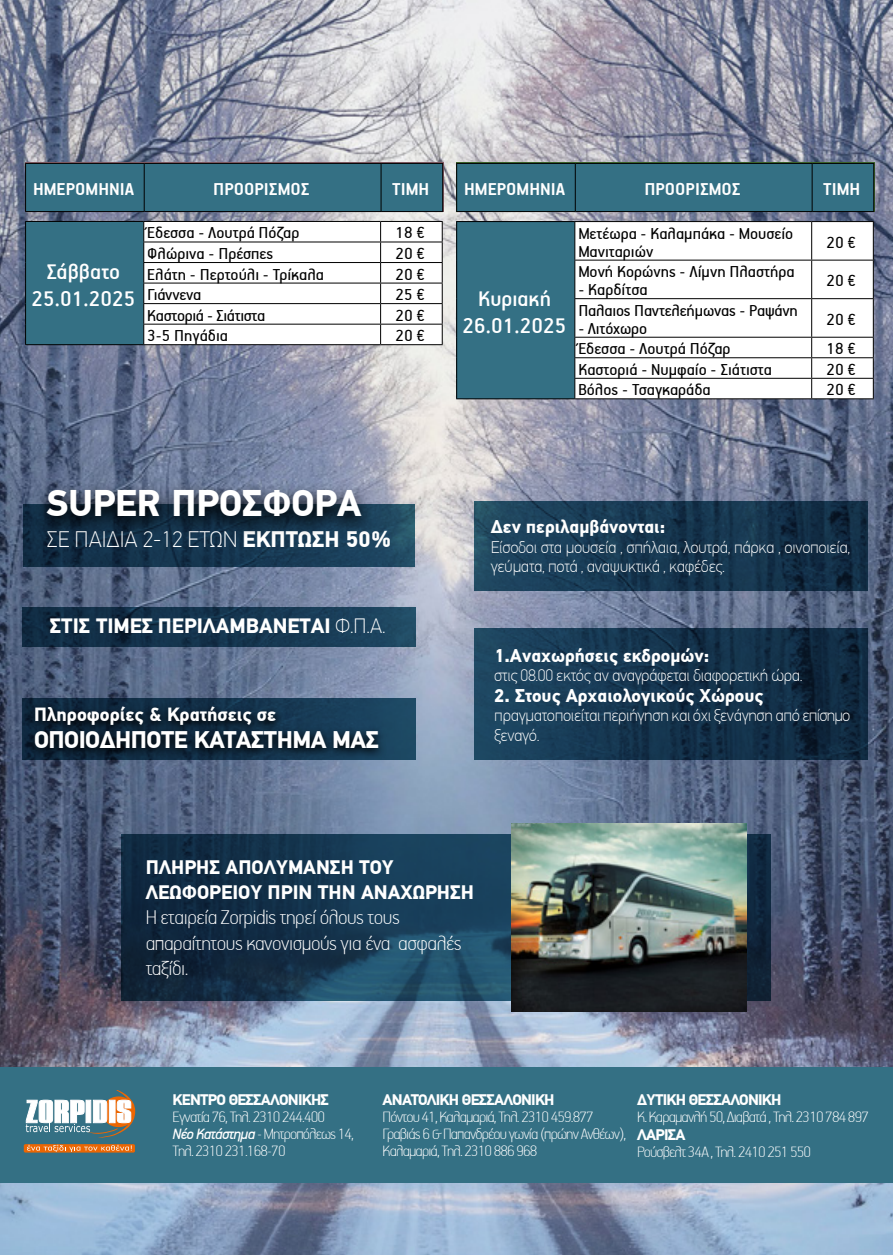
<style>
.page{position:relative;width:893px;height:1255px;background:#fff}
.page>*{position:absolute;margin:0;border:0;box-sizing:border-box;transform-origin:0 0}
.t1{font:700 37.05px "PF Din Text Pro";color:#fff}
.t2{font:500 24px/27px "PF Handbook Pro";color:#fff;text-align:center}
.t3{font:700 24px "PF Din Text Pro";letter-spacing:-.02em;color:#fff}
.t4{font:100 22.5px/25.5px "PF Handbook Pro";letter-spacing:-.02em;color:#fff}
.t5{font:100 22.5px "PF Din Text Pro";color:#fff}
.t6{font:700 20.7px "PF Din Text Pro";color:#fff}
.t7{font:700 19.5px "PF Handbook Pro";color:#fff}
.t8{font:700 19.5px/24.5px "PF Din Text Pro";color:#fff}
.t9{font:700 19.05px "PF Din Text Pro";color:#fff}
.t10{font:700 18.45px "PF Din Text Pro";color:#fff}
.t11{font:18px/18px "PF Handbook Pro";color:#000}
.t12{font:18px "PF Handbook Pro";letter-spacing:-.02em;color:#000}
.t13{font:100 16.95px/17px "PF Handbook Pro";letter-spacing:-.05em;color:#fff}
.t14{font:100 16.8px/19.2px "PF Din Text Pro";letter-spacing:-.02em;color:#fff}
.t15{font:700 15.3px "PF Din Text Pro";letter-spacing:-.05em;color:#fff}
.s1{font-weight:700}
.s2{font-weight:100}
.s3{font-weight:400;font-style:italic}
</style>
<div class="page">
<img style="left:0;top:0;width:893px;height:1254px">
<div style="left:26px;top:164px;width:416px;height:47px;background:#347084"></div>
<hr style="left:25px;top:163px;width:119px;height:1px;background:#000">
<hr style="left:25px;top:164px;width:1px;height:47px;background:#000">
<hr style="left:25px;top:211px;width:119px;height:1px;background:#000">
<hr style="left:144px;top:163px;width:237px;height:1px;background:#000">
<hr style="left:144px;top:164px;width:1px;height:47px;background:#000">
<hr style="left:144px;top:211px;width:237px;height:1px;background:#000">
<hr style="left:381px;top:163px;width:62px;height:1px;background:#000">
<hr style="left:381px;top:164px;width:1px;height:47px;background:#000">
<hr style="left:442px;top:164px;width:1px;height:47px;background:#000">
<hr style="left:381px;top:211px;width:62px;height:1px;background:#000">
<div style="left:457px;top:164px;width:416px;height:47px;background:#347084"></div>
<hr style="left:456px;top:163px;width:119px;height:1px;background:#000">
<hr style="left:456px;top:164px;width:1px;height:47px;background:#000">
<hr style="left:456px;top:211px;width:119px;height:1px;background:#000">
<hr style="left:575px;top:163px;width:237px;height:1px;background:#000">
<hr style="left:575px;top:164px;width:1px;height:47px;background:#000">
<hr style="left:575px;top:211px;width:237px;height:1px;background:#000">
<hr style="left:812px;top:163px;width:62px;height:1px;background:#000">
<hr style="left:812px;top:164px;width:1px;height:47px;background:#000">
<hr style="left:873px;top:164px;width:1px;height:47px;background:#000">
<hr style="left:812px;top:211px;width:62px;height:1px;background:#000">
<div style="left:457px;top:221px;width:118px;height:178px;background:#347084"></div>
<svg style="left:575px;top:222px;width:298px;height:176px"></svg>
<hr style="left:456px;top:398px;width:119px;height:1px;background:#000">
<hr style="left:575px;top:221px;width:237px;height:1px;background:#000">
<hr style="left:812px;top:221px;width:62px;height:1px;background:#000">
<hr style="left:811px;top:222px;width:1px;height:38px;background:#000">
<hr style="left:873px;top:222px;width:1px;height:38px;background:#000">
<hr style="left:811px;top:260px;width:1px;height:38px;background:#000">
<hr style="left:873px;top:260px;width:1px;height:38px;background:#000">
<hr style="left:811px;top:299px;width:1px;height:38px;background:#000">
<hr style="left:873px;top:299px;width:1px;height:38px;background:#000">
<svg style="left:811px;top:338px;width:1px;height:60px"></svg>
<svg style="left:873px;top:338px;width:1px;height:60px"></svg>
<hr style="left:574px;top:260px;width:238px;height:1px;background:#000">
<hr style="left:812px;top:260px;width:62px;height:1px;background:#000">
<hr style="left:574px;top:298px;width:238px;height:1px;background:#000">
<hr style="left:812px;top:298px;width:62px;height:1px;background:#000">
<hr style="left:574px;top:337px;width:238px;height:1px;background:#000">
<hr style="left:812px;top:337px;width:62px;height:1px;background:#000">
<hr style="left:574px;top:357px;width:238px;height:1px;background:#000">
<hr style="left:812px;top:357px;width:62px;height:1px;background:#000">
<hr style="left:574px;top:378px;width:238px;height:1px;background:#000">
<hr style="left:575px;top:398px;width:237px;height:1px;background:#000">
<hr style="left:812px;top:378px;width:62px;height:1px;background:#000">
<hr style="left:812px;top:398px;width:62px;height:1px;background:#000">
<hr style="left:456px;top:222px;width:1px;height:38px;background:#000">
<hr style="left:456px;top:260px;width:1px;height:39px;background:#000">
<hr style="left:456px;top:299px;width:1px;height:38px;background:#000">
<svg style="left:456px;top:337px;width:1px;height:61px"></svg>
<hr style="left:456px;top:221px;width:119px;height:1px;background:#000">
<hr style="left:574px;top:222px;width:1px;height:38px;background:#000">
<hr style="left:574px;top:260px;width:1px;height:38px;background:#000">
<hr style="left:574px;top:299px;width:1px;height:38px;background:#000">
<svg style="left:574px;top:337px;width:1px;height:61px"></svg>
<div style="left:0;top:1067px;width:893px;height:115px;background:#347084"></div>
<svg style="left:26px;top:1090px;width:109px;height:47px"></svg>
<div style="left:24px;top:1144px;width:111px;height:8px;background:#eb6603;border-radius:2px"></div>
<svg style="left:27px;top:1144px;width:105px;height:7px"></svg>
<svg style="left:122px;top:833px;width:649px;height:167px;background:#173750"></svg>
<img style="left:512px;top:823px;width:234px;height:188px">
<svg style="left:474px;top:501px;width:393px;height:89px;background:#16374f"></svg>
<svg style="left:474px;top:628px;width:393px;height:132px;background:#14344c"></svg>
<svg style="left:22px;top:607px;width:393px;height:39px;background:#15354d"></svg>
<div style="left:22px;top:697px;width:393px;height:62px;background:linear-gradient(to right,#0c2237,#1d4662)"></div>
<svg style="left:26px;top:701px;width:360px;height:57px;background:#0e2538"></svg>
<svg style="left:23px;top:504px;width:392px;height:62px;background:#173851"></svg>
<svg style="left:33px;top:481px;width:343px;height:56px;background:#2e4055"></svg>
<div style="left:26px;top:221px;width:118px;height:124px;background:#347084"></div>
<hr style="left:25px;top:344px;width:119px;height:1px;background:#000">
<svg style="left:25px;top:222px;width:1px;height:122px"></svg>
<hr style="left:25px;top:221px;width:119px;height:1px;background:#000">
<svg style="left:143px;top:221px;width:300px;height:124px"></svg>
<p class="t7" style="left:33px;top:177px;width:103px">HΜΕΡΟΜHΝΙΑ</p>
<p class="t7" style="left:213px;top:177px;width:98px">ΠΡΟΟΡΙΣΜΟΣ</p>
<p class="t7" style="left:392px;top:177px;width:39px">ΤΙΜΗ</p>
<p class="t7" style="left:464px;top:177px;width:103px">HΜΕΡΟΜHΝΙΑ</p>
<p class="t7" style="left:644px;top:177px;width:98px">ΠΡΟΟΡΙΣΜΟΣ</p>
<p class="t7" style="left:823px;top:177px;width:39px">ΤΙΜΗ</p>
<h2 class="t2" style="left:31px;top:257px;width:105px">Σάββατο<br>25.01.2025</h2>
<p class="t11" style="left:147px;top:223px;width:154px">Έδεσσα - Λουτρά Πόζαρ</p>
<p class="t11" style="left:395px;top:223px;width:31px">18 €</p>
<p class="t11" style="left:147px;top:244px;width:127px">Φλώρινα - Πρέσπες</p>
<p class="t11" style="left:395px;top:244px;width:31px">20 €</p>
<p class="t11" style="left:147px;top:264px;width:178px">Ελάτη - Περτούλι - Τρίκαλα</p>
<p class="t11" style="left:395px;top:264px;width:31px">20 €</p>
<p class="t11" style="left:147px;top:285px;width:56px">Γιάννενα</p>
<p class="t11" style="left:395px;top:285px;width:31px">25 €</p>
<p class="t12" style="left:147px;top:304px;width:119px">Καστοριά - Σιάτιστα</p>
<p class="t11" style="left:395px;top:305px;width:31px">20 €</p>
<p class="t11" style="left:147px;top:326px;width:82px">3-5 Πηγάδια</p>
<p class="t11" style="left:395px;top:326px;width:31px">20 €</p>
<h1 class="t1" style="left:46px;top:480px;width:317px">SUPER ΠΡΟΣΦΟΡΑ</h1>
<p class="t5" style="left:47px;top:526px;width:346px">ΣΕ ΠΑΙΔΙΑ 2-12 ΕΤΩΝ <span class="s1">ΕΚΠΤΩΣΗ 50%</span></p>
<p class="t6" style="left:50px;top:613px;width:337px">ΣΤΙΣ ΤΙΜΕΣ ΠΕΡΙΛΑΜΒΑΝΕΤΑΙ <span class="s2">Φ.Π.Α.</span></p>
<p class="t9" style="left:34px;top:702px;width:244px">Πληροφορίες &amp; Κρατήσεις σε</p>
<h2 class="t3" style="left:34px;top:725px;width:347px">ΟΠΟΙΟΔΉΠΟΤΕ ΚΑΤΆΣΤΗΜΑ ΜΑΣ</h2>
<h2 class="t2" style="left:463px;top:284px;width:105px">Κυριακή<br>26.01.2025</h2>
<p class="t11" style="left:578px;top:223px;width:216px">Μετέωρα - Καλαμπάκα - Μουσείο<br>Μανιταριών</p>
<p class="t11" style="left:826px;top:232px;width:31px">20 €</p>
<p class="t11" style="left:578px;top:262px;width:218px">Μονή Κορώνης - Λίμνη Πλαστήρα</p>
<p class="t11" style="left:578px;top:280px;width:71px">- Καρδίτσα</p>
<p class="t11" style="left:826px;top:271px;width:31px">20 €</p>
<p class="t11" style="left:578px;top:300px;width:221px">Παλαιος Παντελεήμωνας - Ραψάνη</p>
<p class="t11" style="left:578px;top:318px;width:70px">- Λιτόχωρο</p>
<p class="t11" style="left:826px;top:309px;width:31px">20 €</p>
<p class="t11" style="left:578px;top:339px;width:154px">Έδεσσα - Λουτρά Πόζαρ</p>
<p class="t11" style="left:826px;top:339px;width:31px">18 €</p>
<p class="t11" style="left:578px;top:359px;width:195px">Καστοριά - Νυμφαίο - Σιάτιστα</p>
<p class="t11" style="left:826px;top:359px;width:31px">20 €</p>
<p class="t11" style="left:578px;top:380px;width:134px">Βόλος - Τσαγκαράδα</p>
<p class="t11" style="left:826px;top:380px;width:31px">20 €</p>
<p class="t10" style="left:491px;top:516px;width:176px">Δεν περιλαμβάνονται:</p>
<p class="t14" style="left:491px;top:537px;width:361px">Είσοδοι στα μουσεία , σπήλαια, λουτρά, πάρκα , οινοποιεία, γεύματα, ποτά , αναψυκτικά , καφέδες.</p>
<p class="t10" style="left:494px;top:644px;width:217px">1.Αναχωρήσεις εκδρομών:</p>
<p class="t14" style="left:494px;top:665px;width:310px">στις 08.00 εκτός αν αναγράφεται διαφορετική ώρα.</p>
<p class="t10" style="left:494px;top:684px;width:271px">2. Στους Αρχαιολογικούς Χώρους</p>
<p class="t14" style="left:494px;top:706px;width:358px">πραγματοποιείται περιήγηση και όχι ξενάγηση από επίσημο ξεναγό.</p>
<p class="t8" style="left:146px;top:855px;width:330px">ΠΛΉΡΗΣ ΑΠΟΛΎΜΑΝΣΗ ΤΟΥ<br>ΛΕΩΦΟΡΕΊΟΥ ΠΡΙΝ ΤΗΝ ΑΝΑΧΏΡΗΣΗ</p>
<p class="t4" style="left:146px;top:903px;width:317px">Η εταιρεία Zorpidis τηρεί όλους τους απαραίτητους κανονισμούς για ένα ασφαλές ταξίδι.</p>
<p class="t15" style="left:173px;top:1090px;width:158px">ΚΕΝΤΡΟ ΘΕΣΣΑΛΟΝΙΚΗΣ</p>
<p class="t13" style="left:173px;top:1107px;width:183px">Εγνατία 76, Τηλ. 2310 244.400<br><span class="s3">Νέο Κατάστημα</span> - Μητροπόλεως 14,<br>Τηλ. 2310 231.168-70</p>
<p class="t15" style="left:383px;top:1090px;width:173px">ΑΝΑΤΟΛΙΚΗ ΘΕΣΣΑΛΟΝΙΚΗ</p>
<p class="t13" style="left:383px;top:1107px;width:245px">Πόντου 41, Καλαμαριά, Τηλ. 2310 459.877<br>Γραβιάς 6 &amp; Παπανδρέου γωνία (πρώην Ανθέων),<br>Καλαμαριά, Τηλ. 2310 886 968</p>
<p class="t15" style="left:637px;top:1090px;width:146px">ΔΥΤΙΚΗ ΘΕΣΣΑΛΟΝΙΚΗ</p>
<p class="t13" style="left:637px;top:1107px;width:233px">Κ. Καραμανλή 50, Διαβατά , Τηλ. 2310 784 897</p>
<p class="t15" style="left:637px;top:1124px;width:50px">ΛΑΡΙΣΑ</p>
<p class="t13" style="left:637px;top:1141px;width:175px">Ρούσβελτ 34Α , Τηλ. 2410 251 550</p>
</div>
